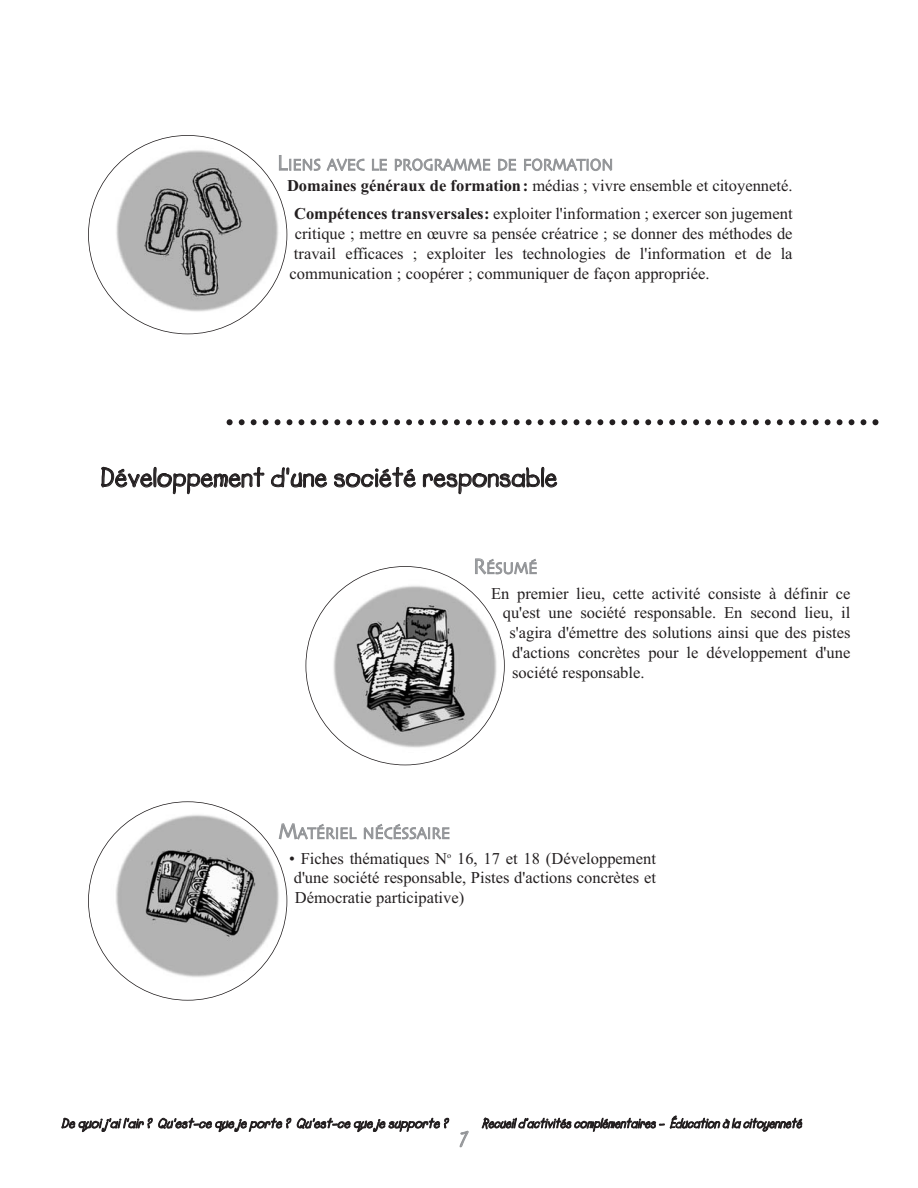
<style>
.page{position:relative;width:918px;height:1188px;background:#fff}
.page>*{position:absolute;margin:0;border:0;box-sizing:border-box;transform-origin:0 0}
.t1{font:700 27px "Lemonade ICG";color:#231f20}
.t2{font:italic 700 21px "Lemonade ICG";color:#939598}
.t3{font:16.8px "Skia";letter-spacing:-.005em;color:#939598;scale:.9 1}
.t4{font:16.5px/19.8px "Times New Roman";color:#231f20;text-align:justify}
.t5{font:italic 700 13.5px "Lemonade ICG";color:#231f20}
.t6{font:italic 700 13.5px "Lemonade ICG";color:#231f20;scale:.9 1}
.s1{font-size:22.5px}
.s2{font-weight:700}
</style>
<div class="page">
<img style="left:104px;top:140px;width:183px;height:179px">
<img style="left:322px;top:574px;width:181px;height:185px">
<svg style="left:227px;top:419px;width:651px;height:6px"></svg>
<img style="left:106px;top:804px;width:179px;height:181px">
<p class="t3" style="left:277px;top:158px;width:375px"><span class="s1">L</span>IENS AVEC LE PROGRAMME DE FORMATION</p>
<p class="t4" style="left:287px;top:173px;width:507px;line-height:28.3px;text-align:center"><span class="s2">Domaines généraux de formation:</span> médias ; vivre ensemble et citoyenneté.<br><span class="s2">Compétences transversales:</span> exploiter l'information ; exercer son jugement</p>
<p class="t4" style="left:290px;top:225px;width:505px;text-indent:5px">critique ; mettre en œuvre sa pensée créatrice ; se donner des méthodes de travail efficaces ; exploiter les technologies de l'information et de la communication ; coopérer ; communiquer de façon appropriée.</p>
<h1 class="t1" style="left:100px;top:467px;width:458px">Développement d'une société responsable</h1>
<p class="t3" style="left:473px;top:562px;width:73px"><span class="s1">R</span>ÉSUMÉ</p>
<p class="t4" style="left:491px;top:585px;width:361px">En premier lieu, cette activité consiste à définir ce</p>
<p class="t4" style="left:503px;top:605px;width:349px">qu'est une société responsable. En second lieu, il</p>
<p class="t4" style="left:509px;top:624px;width:343px">s'agira d'émettre des solutions ainsi que des pistes</p>
<p class="t4" style="left:512px;top:644px;width:340px">d'actions concrètes pour le développement d'une</p>
<p class="t4" style="left:512px;top:664px;width:134px">société responsable.</p>
<p class="t3" style="left:278px;top:827px;width:192px"><span class="s1">M</span>ATÉRIEL NÉCÉSSAIRE</p>
<p class="t4" style="left:289px;top:850px;width:368px">• Fiches thématiques N<sup>o</sup> 16, 17 et 18 (Développement d'une société responsable, Pistes d'actions concrètes et Démocratie participative)</p>
<p class="t5" style="left:61px;top:1118px;width:391px">De quoij 'ail'air ? Qu'est-ce que je porte ? Qu'est-ce que je supporte ?</p>
<p class="t6" style="left:482px;top:1118px;width:360px">Recueild’activités complémentaires – Éducation à la citoyenneté</p>
<p class="t2" style="left:457px;top:1131px;width:16px">7</p>
</div>
